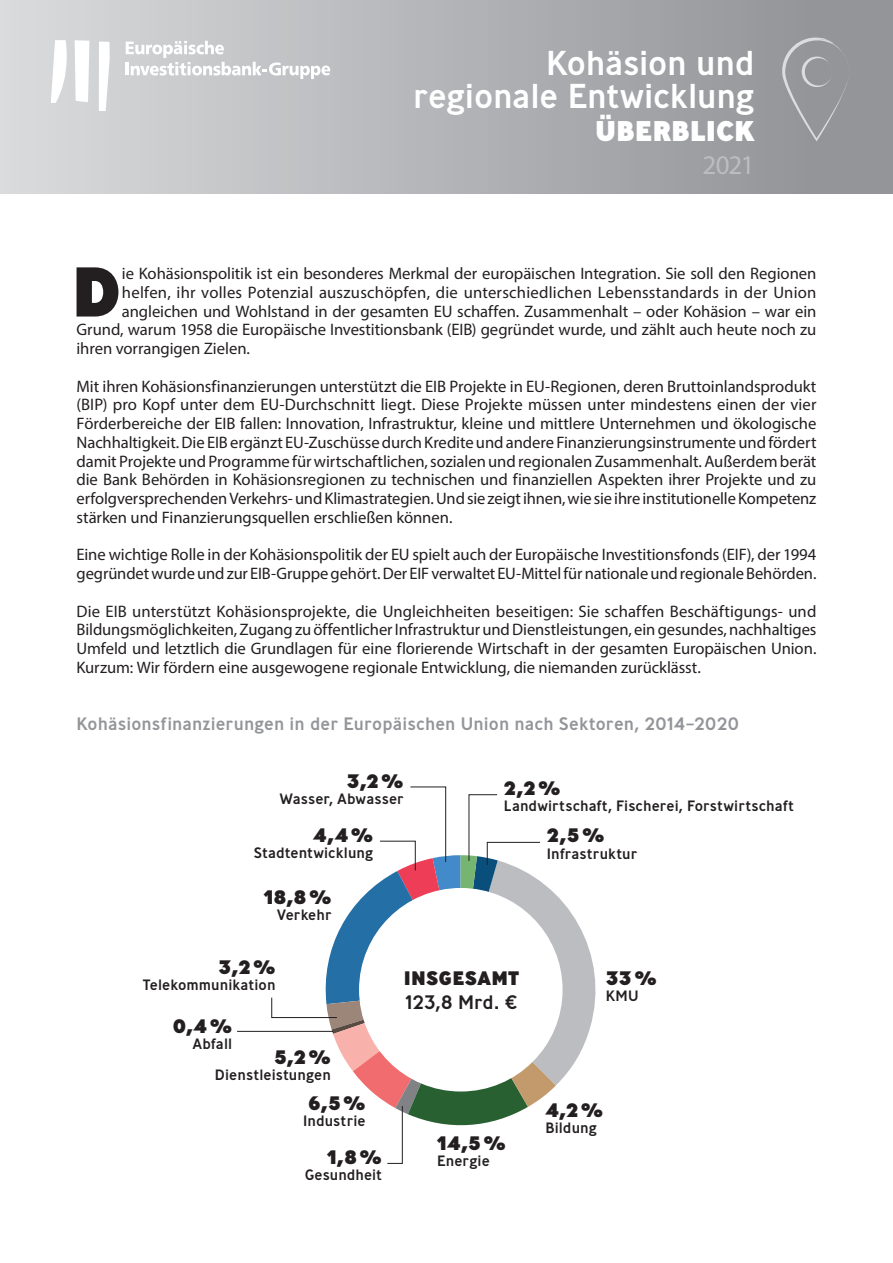
<style>
.page{position:relative;width:893px;height:1263px;background:#fff}
.page>*{position:absolute;margin:0;border:0;box-sizing:border-box;transform-origin:0 0}
.P1_LETTRINE_DE{font:800 70.2px "Ministry";color:#231f20}
.t1{font:500 34.5px "Ministry";letter-spacing:-.01em;color:#fff}
.t2{font:800 28.5px "Ministry";color:#fff}
.t3{font:27px "Myriad Pro";color:#bcbdc0}
.COURANT_P1_DE{font:800 19.5px "Ministry";color:#231f20}
._01_TITRE{font:500 19.5px "Ministry";color:#231f20}
._01_TITRE-2{font:800 19.5px "Ministry";letter-spacing:.01em;color:#231f20}
._01_TITRE-3{font:500 18px "Ministry";letter-spacing:.005em;color:#939598}
._04-TEXTE_COURANT{font:16.65px/18.8px "Myriad Pro";letter-spacing:-.005em;color:#231f20;text-align:justify}
.P1_LETTRINE_DE-2{font:16.65px "Myriad Pro";letter-spacing:-.005em;color:#231f20}
.P1_LETTRINE_DE-3{font:16.65px "Myriad Pro";letter-spacing:.015em;color:#231f20}
.COURANT_P1_DE-2{font:500 15px "Ministry";letter-spacing:.005em;color:#231f20}
</style>
<div class="page">
<div style="left:0;top:0;width:893px;height:193px;background:linear-gradient(to right,#dadbdd,#8d8f93)"></div>
<svg style="left:781px;top:38px;width:68px;height:103px;background:#999b9e"></svg>
<svg style="left:51px;top:41px;width:16px;height:62px"></svg>
<svg style="left:75px;top:41px;width:14px;height:61px"></svg>
<svg style="left:99px;top:42px;width:11px;height:69px"></svg>
<svg style="left:126px;top:41px;width:204px;height:38px"></svg>
<hr style="left:237px;top:1031px;width:96px;height:1px;background:#231f20">
<svg style="left:271px;top:786px;width:325px;height:378px"></svg>
<p class="t1" style="left:546px;top:41px;width:210px">Kohäsion und</p>
<p class="t1" style="left:413px;top:74px;width:343px">regionale Entwicklung</p>
<p class="t2" style="left:595px;top:112px;width:161px">ÜBERBLICK</p>
<p class="t3" style="left:702px;top:149px;width:54px">2021</p>
<p class="P1_LETTRINE_DE" style="left:71px;top:244px;width:52px">D</p>
<p class="P1_LETTRINE_DE-2" style="left:122px;top:263px;width:696px">ie Kohäsionspolitik ist ein besonderes Merkmal der europäischen Integration. Sie soll den Regionen</p>
<p class="P1_LETTRINE_DE-3" style="left:122px;top:282px;width:696px">helfen, ihr volles Potenzial auszuschöpfen, die unterschiedlichen Lebensstandards in der Union</p>
<p class="P1_LETTRINE_DE-2" style="left:122px;top:301px;width:696px">angleichen und Wohlstand in der gesamten EU schaffen. Zusammenhalt – oder Kohäsion – war ein</p>
<p class="P1_LETTRINE_DE-2" style="left:77px;top:319px;width:741px">Grund, warum 1958 die Europäische Investitionsbank (EIB) gegründet wurde, und zählt auch heute noch zu</p>
<p class="P1_LETTRINE_DE-2" style="left:77px;top:338px;width:175px">ihren vorrangigen Zielen.</p>
<p class="_04-TEXTE_COURANT" style="left:77px;top:376px;width:741px">Mit ihren Kohäsionsfinanzierungen unterstützt die EIB Projekte in EU-Regionen, deren Bruttoinlandsprodukt (BIP) pro Kopf unter dem EU-Durchschnitt liegt. Diese Projekte müssen unter mindestens einen der vier Förderbereiche der EIB fallen: Innovation, Infrastruktur, kleine und mittlere Unternehmen und ökologische Nachhaltigkeit. Die EIB ergänzt EU-Zuschüsse durch Kredite und andere Finanzierungsinstrumente und fördert damit Projekte und Programme für wirtschaftlichen, sozialen und regionalen Zusammenhalt. Außerdem berät die Bank Behörden in Kohäsionsregionen zu technischen und finanziellen Aspekten ihrer Projekte und zu erfolgversprechenden Verkehrs- und Klimastrategien. Und sie zeigt ihnen, wie sie ihre institutionelle Kompetenz stärken und Finanzierungsquellen erschließen können.</p>
<p class="_04-TEXTE_COURANT" style="left:77px;top:545px;width:741px">Eine wichtige Rolle in der Kohäsionspolitik der EU spielt auch der Europäische Investitionsfonds (EIF), der 1994 gegründet wurde und zur EIB-Gruppe gehört. Der EIF verwaltet EU-Mittel für nationale und regionale Behörden.</p>
<p class="_04-TEXTE_COURANT" style="left:77px;top:601px;width:741px">Die EIB unterstützt Kohäsionsprojekte, die Ungleichheiten beseitigen: Sie schaffen Beschäftigungs- und Bildungsmöglichkeiten, Zugang zu öffentlicher Infrastruktur und Dienstleistungen, ein gesundes, nachhaltiges Umfeld und letztlich die Grundlagen für eine florierende Wirtschaft in der gesamten Europäischen Union.<br>Kurzum: Wir fördern eine ausgewogene regionale Entwicklung, die niemanden zurücklässt.</p>
<p class="_01_TITRE-3" style="left:77px;top:712px;width:664px">Kohäsionsfinanzierungen in der Europäischen Union nach Sektoren, 2014–2020</p>
<p class="COURANT_P1_DE" style="left:347px;top:768px;width:58px">3,2%</p>
<p class="COURANT_P1_DE-2" style="left:279px;top:789px;width:126px">Wasser, Abwasser</p>
<p class="COURANT_P1_DE" style="left:313px;top:822px;width:62px">4,4%</p>
<p class="COURANT_P1_DE-2" style="left:254px;top:843px;width:121px">Stadtentwicklung</p>
<p class="COURANT_P1_DE" style="left:264px;top:884px;width:69px">18,8%</p>
<p class="COURANT_P1_DE-2" style="left:277px;top:905px;width:56px">Verkehr</p>
<p class="COURANT_P1_DE" style="left:504px;top:775px;width:58px">2,2%</p>
<p class="COURANT_P1_DE-2" style="left:504px;top:796px;width:292px">Landwirtschaft, Fischerei, Forstwirtschaft</p>
<p class="COURANT_P1_DE" style="left:547px;top:822px;width:59px">2,5%</p>
<p class="COURANT_P1_DE-2" style="left:547px;top:844px;width:92px">Infrastruktur</p>
<p class="COURANT_P1_DE" style="left:219px;top:953px;width:58px">3,2%</p>
<p class="COURANT_P1_DE-2" style="left:143px;top:975px;width:134px">Telekommunikation</p>
<p class="COURANT_P1_DE" style="left:172px;top:1013px;width:61px">0,4%</p>
<p class="COURANT_P1_DE-2" style="left:192px;top:1034px;width:41px">Abfall</p>
<p class="COURANT_P1_DE" style="left:274px;top:1043px;width:58px">5,2%</p>
<p class="COURANT_P1_DE-2" style="left:215px;top:1065px;width:118px">Dienstleistungen</p>
<p class="COURANT_P1_DE" style="left:308px;top:1090px;width:59px">6,5%</p>
<p class="COURANT_P1_DE-2" style="left:303px;top:1111px;width:64px">Industrie</p>
<p class="COURANT_P1_DE" style="left:327px;top:1144px;width:56px">1,8%</p>
<p class="COURANT_P1_DE-2" style="left:305px;top:1165px;width:79px">Gesundheit</p>
<p class="_01_TITRE-2" style="left:404px;top:965px;width:117px">INSGESAMT</p>
<p class="_01_TITRE" style="left:406px;top:990px;width:113px">123,8 Mrd. €</p>
<p class="COURANT_P1_DE" style="left:437px;top:1130px;width:70px">14,5%</p>
<p class="COURANT_P1_DE-2" style="left:437px;top:1151px;width:54px">Energie</p>
<p class="COURANT_P1_DE" style="left:606px;top:965px;width:53px">33%</p>
<p class="COURANT_P1_DE-2" style="left:606px;top:986px;width:34px">KMU</p>
<p class="COURANT_P1_DE" style="left:545px;top:1096px;width:60px">4,2%</p>
<p class="COURANT_P1_DE-2" style="left:545px;top:1118px;width:53px">Bildung</p>
</div>
